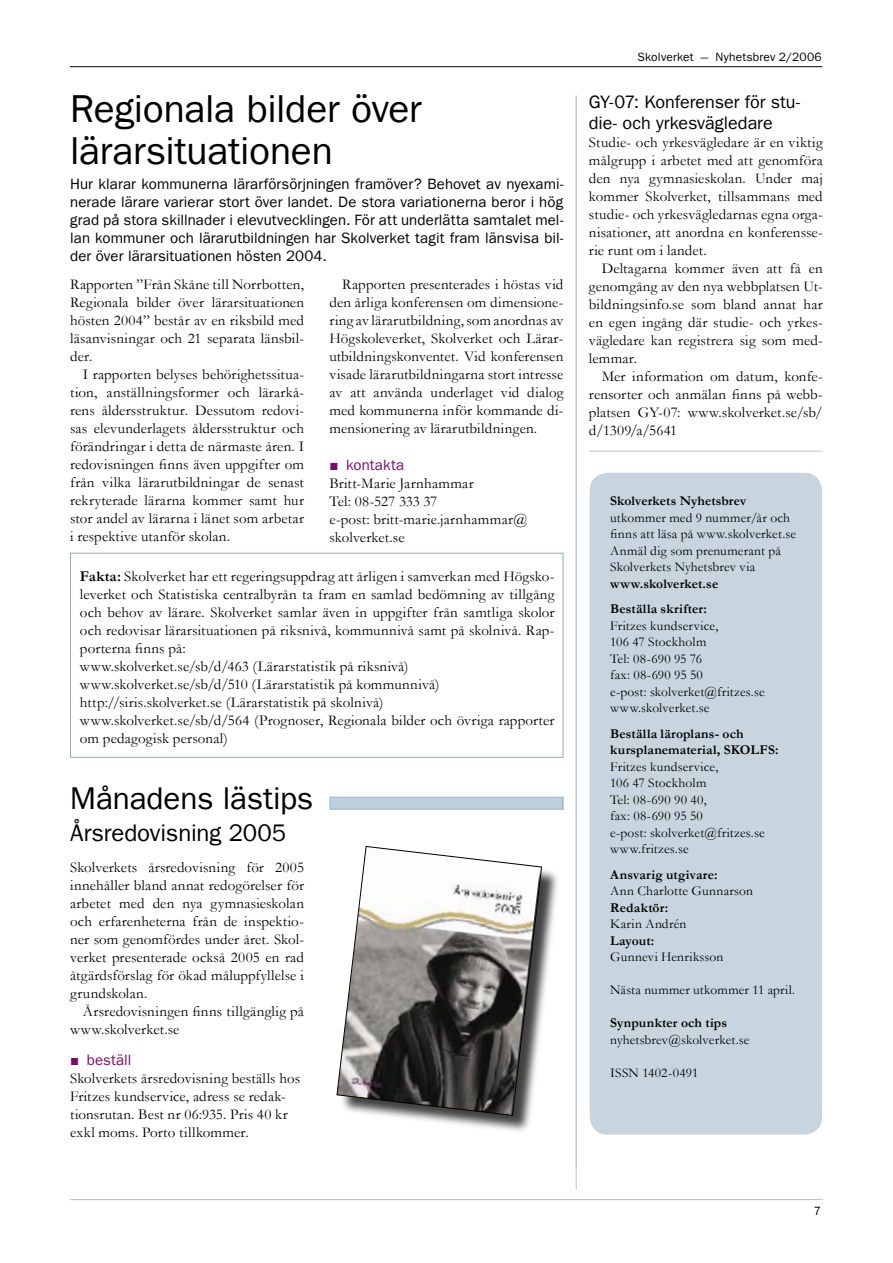
<style>
.page{position:relative;width:893px;height:1263px;background:#fff}
.page>*{position:absolute;margin:0;border:0;box-sizing:border-box;transform-origin:0 0}
.t1{font:39px/42px "Franklin Gothic LT";letter-spacing:-.01em;color:#000}
.t2{font:31.5px "Franklin Gothic LT";letter-spacing:-.005em;color:#000}
.t3{font:24px "Franklin Gothic LT";letter-spacing:-.005em;color:#000}
.t4{font:18px/21px "Franklin Gothic LT";letter-spacing:-.005em;color:#000}
.t5{font:15px/18px "Garamond";letter-spacing:.01em;color:#000;text-align:justify}
.t6{font:15px/18px "Franklin Gothic LT";letter-spacing:.005em;color:#000;text-align:justify}
.t7{font:15px "Franklin Gothic LT";letter-spacing:.005em;color:#780d68}
.t8{font:13.5px/16.5px "Garamond";letter-spacing:.01em;color:#000}
.t9{font:700 13.5px/25.5px "Garamond";letter-spacing:.01em;color:#000}
.t10{font:13.5px "Garamond";letter-spacing:.03em;color:#000}
.t11{font:12px "Franklin Gothic LT";letter-spacing:.015em;color:#000}
.s1{font-family:"Garamond"}
.s2{font-weight:700}
.s3{font-family:"Garamond";font-size:15px}
</style>
<div class="page">
<hr style="left:70px;top:66px;width:752px;height:1px;background:#000">
<hr style="left:576px;top:96px;width:1px;height:1093px;background:#c1c3c7">
<hr style="left:70px;top:1199px;width:753px;height:1px;background:#c1c3c7">
<div style="left:70px;top:553px;width:493px;height:205px;border:1px solid #90abbc"></div>
<div style="left:330px;top:797px;width:233px;height:12px;background:#bed0dd"></div>
<div style="left:330px;top:797px;width:233px;height:12px;border:1px solid #9ebacf"></div>
<div style="left:590px;top:473px;width:232px;height:662px;background:#c8d5de;border-radius:18px"></div>
<hr style="left:589px;top:451px;width:234px;height:1px;background:#c1c3c7">
<div style="left:338px;top:847px;width:224px;height:288px;background:#000;opacity:.75"></div>
<svg style="left:337px;top:846px;width:205px;height:270px"></svg>
<h1 class="t1" style="left:70px;top:88px;width:353px">Regionala bilder över lärarsituationen</h1>
<p class="t6" style="left:70px;top:175px;width:495px">Hur klarar kommunerna lärarförsörjningen framöver? Behovet av nyexami&shy;nerade lärare varierar stort över landet. De stora variationerna beror i hög grad på stora skillnader i elevutvecklingen. För att underlätta samtalet mel&shy;lan kommuner och lärarutbildningen har Skolverket tagit fram länsvisa bil&shy;der över lärarsituationen hösten 2004.</p>
<p class="t5" style="left:70px;top:275px;width:235px">Rapporten ”Från Skåne till Norrbotten, Regionala bilder över lärarsituationen hösten 2004” består av en riksbild med läsanvisningar och 21 separata länsbil&shy;der.</p>
<p class="t5" style="left:70px;top:365px;width:235px;text-indent:13px">I rapporten belyses behörighetssitua&shy;tion, anställningsformer och lärarkå&shy;rens åldersstruktur. Dessutom redovi&shy;sas elevunderlagets åldersstruktur och förändringar i detta de närmaste åren. I redovisningen finns även uppgifter om från vilka lärarutbildningar de senast rekryterade lärarna kommer samt hur stor andel av lärarna i länet som arbetar i respektive utanför skolan.</p>
<p class="t5" style="left:330px;top:275px;width:235px;text-indent:13px">Rapporten presenterades i höstas vid den årliga konferensen om dimensione&shy;ring av lärarutbildning, som anordnas av Högskoleverket, Skolverket och Lärar&shy;utbildningskonventet. Vid konferensen visade lärarutbildningarna stort intresse av att använda underlaget vid dialog med kommunerna inför kommande di&shy;mensionering av lärarutbildningen.</p>
<p class="t7" style="left:330px;top:456px;width:76px"><span class="s1">■</span> kontakta</p>
<p class="t5" style="left:330px;top:473px;width:199px;text-align:left">Britt-Marie Jarnhammar<br>Tel: 08-527 333 37<br>e-post: britt-marie.jarnhammar@ skolverket.se</p>
<p class="t5" style="left:80px;top:567px;width:476px;text-align:left"><span class="s2">Fakta:</span> Skolverket har ett regeringsuppdrag att årligen i samverkan med Högsko&shy;leverket och Statistiska centralbyrån ta fram en samlad bedömning av tillgång och behov av lärare. Skolverket samlar även in uppgifter från samtliga skolor och redovisar lärarsituationen på riksnivå, kommunnivå samt på skolnivå. Rap&shy;porterna finns på:<br>www.skolverket.se/sb/d/463 (Lärarstatistik på riksnivå) www.skolverket.se/sb/d/510 (Lärarstatistik på kommunnivå) http://siris.skolverket.se (Lärarstatistik på skolnivå) www.skolverket.se/sb/d/564 (Prognoser, Regionala bilder och övriga rapporter om pedagogisk personal)</p>
<h2 class="t2" style="left:70px;top:780px;width:245px">Månadens lästips</h2>
<h3 class="t3" style="left:70px;top:819px;width:218px">Årsredovisning 2005</h3>
<p class="t5" style="left:70px;top:858px;width:235px">Skolverkets årsredovisning för 2005 innehåller bland annat redogörelser för arbetet med den nya gymnasieskolan och erfarenheterna från de inspektio&shy;ner som genomfördes under året. Skol&shy;verket presenterade också 2005 en rad åtgärdsförslag för ökad måluppfyllelse i grundskolan.</p>
<p class="t5" style="left:70px;top:1002px;width:235px;text-indent:13px">Årsredovisningen finns tillgänglig på www.skolverket.se</p>
<p class="t7" style="left:70px;top:1051px;width:63px"><span class="s1">■</span> beställ</p>
<p class="t5" style="left:70px;top:1069px;width:232px;text-align:left">Skolverkets årsredovisning beställs hos Fritzes kundservice, adress se redak&shy;tionsrutan. Best nr 06:935. Pris 40 kr exkl moms. Porto tillkommer.</p>
<p class="t11" style="left:638px;top:50px;width:186px">Skolverket <span class="s3">–</span> Nyhetsbrev 2/2006</p>
<p class="t4" style="left:589px;top:92px;width:213px">GY-07: Konferenser för stu&shy;die- och yrkesvägledare</p>
<p class="t5" style="left:589px;top:133px;width:235px">Studie- och yrkesvägledare är en viktig målgrupp i arbetet med att genomföra den nya gymnasieskolan. Under maj kommer Skolverket, tillsammans med studie- och yrkesvägledarnas egna orga&shy;nisationer, att anordna en konferensse&shy;rie runt om i landet.</p>
<p class="t5" style="left:589px;top:259px;width:235px;text-indent:13px">Deltagarna kommer även att få en genomgång av den nya webbplatsen Ut&shy;bildningsinfo.se som bland annat har en egen ingång där studie- och yrkes&shy;vägledare kan registrera sig som med&shy;lemmar.</p>
<p class="t5" style="left:589px;top:367px;width:235px;text-indent:13px">Mer information om datum, konfe&shy;rensorter och anmälan finns på webb&shy;platsen GY-07: www.skolverket.se/sb/ d/1309/a/5641</p>
<p class="t9" style="left:610px;top:488px;width:138px">Skolverkets Nyhetsbrev</p>
<p class="t8" style="left:610px;top:509px;width:187px">utkommer med 9 nummer/år och finns att läsa på www.skolverket.se<br>Anmäl dig som prenumerant på<br>Skolverkets Nyhetsbrev via</p>
<p class="t9" style="left:610px;top:571px;width:110px">www.skolverket.se<br>Beställa skrifter:</p>
<p class="t8" style="left:610px;top:617px;width:156px">Fritzes kundservice,<br>106 47 Stockholm<br>Tel: 08-690 95 76<br>fax: 08-690 95 50<br>e-post: skolverket@fritzes.se www.skolverket.se</p>
<p class="t9" style="left:610px;top:725px;width:170px;line-height:16.5px">Beställa läroplans- och kursplanematerial, SKOLFS:</p>
<p class="t8" style="left:610px;top:758px;width:156px">Fritzes kundservice,<br>106 47 Stockholm<br>Tel: 08-690 90 40,<br>fax: 08-690 95 50<br>e-post: skolverket@fritzes.se www.fritzes.se</p>
<p class="t9" style="left:610px;top:862px;width:109px">Ansvarig utgivare:</p>
<p class="t8" style="left:610px;top:882px;width:144px">Ann Charlotte Gunnarson</p>
<p class="t9" style="left:610px;top:895px;width:59px">Redaktör:</p>
<p class="t10" style="left:610px;top:915px;width:78px">Karin Andrén</p>
<p class="t9" style="left:610px;top:928px;width:46px">Layout:</p>
<p class="t8" style="left:610px;top:948px;width:115px">Gunnevi Henriksson</p>
<p class="t8" style="left:610px;top:981px;width:186px">Nästa nummer utkommer 11 april.</p>
<p class="t9" style="left:610px;top:1010px;width:118px">Synpunkter och tips</p>
<p class="t8" style="left:610px;top:1031px;width:141px">nyhetsbrev@skolverket.se</p>
<p class="t8" style="left:610px;top:1064px;width:90px">ISSN 1402-0491</p>
</div>
